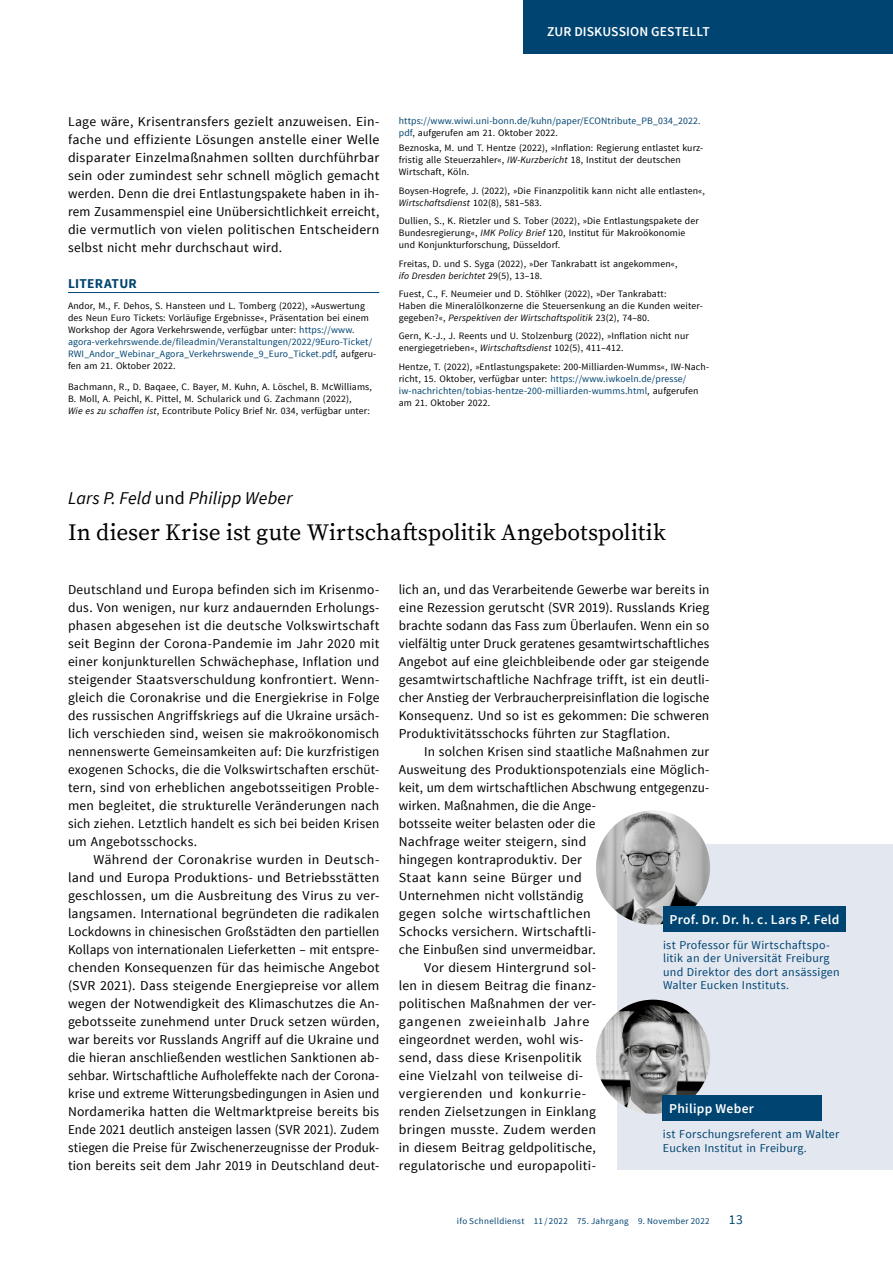
<style>
.page{position:relative;width:893px;height:1263px;background:#fff}
.page>*{position:absolute;margin:0;border:0;box-sizing:border-box;transform-origin:0 0}
.t1{font:23.25px "Source Serif Pro";color:#000}
.t2{font:italic 18px "Source Sans Pro";letter-spacing:.01em;color:#000}
.t3{font:13.5px/18px "Source Sans Pro";letter-spacing:.015em;color:#000;text-align:justify}
.t4{font:600 13.5px "Source Sans Pro";letter-spacing:.015em;color:#fff}
.t5{font:13.5px "Source Sans Pro";letter-spacing:.035em;color:#000}
.t6{font:13.5px "Source Sans Pro";letter-spacing:.045em;color:#000}
.t7{font:13.5px "Source Sans Pro";letter-spacing:.05em;color:#000}
.t8{font:700 13.5px "Source Sans Pro";letter-spacing:.02em;color:#004471}
.t9{font:13.5px "Source Sans Pro";color:#004471}
.t10{font:12px/13.5px "Source Sans Pro";letter-spacing:.02em;color:#004471}
.t11{font:9.75px/12px "Source Sans Pro";letter-spacing:.015em;color:#000}
.t12{font:9.75px/12px "Source Sans Pro";letter-spacing:.015em;color:#004471}
.t13{font:9px "Source Sans Pro";letter-spacing:.035em;color:#004471}
.s1{color:#004471}
.s2{font-style:italic}
.s3{color:#000}
.s4{font-style:normal}
</style>
<div class="page">
<div style="left:523px;top:0;width:370px;height:54px;background:#004471"></div>
<hr style="left:68px;top:292px;width:311px;height:1px;background:#004471">
<div style="left:617px;top:844px;width:276px;height:326px;background:#e3e7f0"></div>
<img style="left:596px;top:810px;width:114px;height:115px;border-radius:57px">
<div style="left:663px;top:906px;width:183px;height:26px;background:#004471"></div>
<img style="left:596px;top:1000px;width:114px;height:114px;border-radius:57px">
<div style="left:663px;top:1095px;width:159px;height:26px;background:#004471"></div>
<p class="t4" style="left:547px;top:23px;width:164px">ZUR DISKUSSION GESTELLT</p>
<p class="t3" style="left:68px;top:113px;width:313px">Lage wäre, Krisentransfers gezielt anzuweisen. Ein&shy;fache und effiziente Lösungen anstelle einer Welle disparater Einzelmaßnahmen sollten durchführbar sein oder zumindest sehr schnell möglich gemacht werden. Denn die drei Entlastungspakete haben in ih&shy;rem Zusammenspiel eine Unübersichtlichkeit erreicht, die vermutlich von vielen politischen Entscheidern selbst nicht mehr durchschaut wird.</p>
<p class="t8" style="left:68px;top:275px;width:70px">LITERATUR</p>
<p class="t11" style="left:68px;top:299px;width:310px">Andor, M., F. Dehos, S. Hansteen und L. Tomberg (2022), »Auswertung des Neun Euro Tickets: Vorläufige Ergebnisse«, Präsentation bei einem Workshop der Agora Verkehrswende, verfügbar unter: <span class="s1">https://www. agora-verkehrswende.de/fileadmin/Veranstaltungen/2022/9Euro-Ticket/ RWI_Andor_Webinar_Agora_Verkehrswende_9_Euro_Ticket.pdf</span>, aufgeru&shy;fen am 21. Oktober 2022.</p>
<p class="t11" style="left:68px;top:381px;width:305px">Bachmann, R., D. Baqaee, C. Bayer, M. Kuhn, A. Löschel, B. McWilliams,<br>B. Moll, A. Peichl, K. Pittel, M. Schularick und G. Zachmann (2022),<br><span class="s2">Wie es zu schaffen ist</span>, Econtribute Policy Brief Nr. 034, verfügbar unter:</p>
<p class="t12" style="left:399px;top:115px;width:303px">https://www.wiwi.uni-bonn.de/kuhn/paper/ECONtribute_PB_034_2022. pdf<span class="s3">, aufgerufen am 21. Oktober 2022.</span></p>
<p class="t11" style="left:399px;top:142px;width:306px">Beznoska, M. und T. Hentze (2022), »Inflation: Regierung entlastet kurz&shy;fristig alle Steuerzahler«, <span class="s2">IW-Kurzbericht</span> 18, Institut der deutschen<br>Wirtschaft, Köln.</p>
<p class="t11" style="left:399px;top:185px;width:308px">Boysen-Hogrefe, J. (2022), »Die Finanzpolitik kann nicht alle entlasten«,<br><span class="s2">Wirtschaftsdienst</span> 102(8), 581–583.</p>
<p class="t11" style="left:399px;top:215px;width:302px">Dullien, S., K. Rietzler und S. Tober (2022), »Die Entlastungspakete der<br>Bundesregierung«, <span class="s2">IMK Policy Brief</span> 120, Institut für Makroökonomie und Konjunkturforschung, Düsseldorf.</p>
<p class="t11" style="left:399px;top:258px;width:280px">Freitas, D. und S. Syga (2022), »Der Tankrabatt ist angekommen«, <span class="s2">ifo Dresden berichtet</span> 29(5), 13–18.</p>
<p class="t11" style="left:399px;top:288px;width:305px">Fuest, C., F. Neumeier und D. Stöhlker (2022), »Der Tankrabatt:<br>Haben die Mineralölkonzerne die Steuersenkung an die Kunden weiter&shy;gegeben?«, <span class="s2">Perspektiven der Wirtschaftspolitik</span> 23(2), 74–80.</p>
<p class="t11" style="left:399px;top:330px;width:292px">Gern, K.-J., J. Reents und U. Stolzenburg (2022), »Inflation nicht nur energiegetrieben«, <span class="s2">Wirtschaftsdienst</span> 102(5), 411–412.</p>
<p class="t11" style="left:399px;top:361px;width:312px">Hentze, T. (2022), »Entlastungspakete: 200-Milliarden-Wumms«, IW-Nach&shy;richt, 15. Oktober, verfügbar unter: <span class="s1">https://www.iwkoeln.de/presse/ iw-nachrichten/tobias-hentze-200-milliarden-wumms.html</span>, aufgerufen am 21. Oktober 2022.</p>
<h2 class="t2" style="left:68px;top:487px;width:226px">Lars P. Feld <span class="s4">und</span> Philipp Weber</h2>
<h1 class="t1" style="left:68px;top:518px;width:599px">In dieser Krise ist gute Wirtschaftspolitik Angebotspolitik</h1>
<p class="t3" style="left:68px;top:581px;width:313px">Deutschland und Europa befinden sich im Krisenmo&shy;dus. Von wenigen, nur kurz andauernden Erholungs&shy;phasen abgesehen ist die deutsche Volkswirtschaft seit Beginn der Corona-Pandemie im Jahr 2020 mit einer konjunkturellen Schwächephase, Inflation und steigender Staatsverschuldung konfrontiert. Wenn&shy;gleich die Coronakrise und die Energiekrise in Folge des russischen Angriffskriegs auf die Ukraine ursäch&shy;lich verschieden sind, weisen sie makroökonomisch nennenswerte Gemeinsamkeiten auf: Die kurzfristigen exogenen Schocks, die die Volkswirtschaften erschüt&shy;tern, sind von erheblichen angebotsseitigen Proble&shy;men begleitet, die strukturelle Veränderungen nach sich ziehen. Letztlich handelt es sich bei beiden Krisen um Angebotsschocks.</p>
<p class="t3" style="left:68px;top:851px;width:313px;text-indent:26px">Während der Coronakrise wurden in Deutsch&shy;land und Europa Produktions- und Betriebsstätten geschlossen, um die Ausbreitung des Virus zu ver&shy;langsamen. International begründeten die radikalen Lockdowns in chinesischen Großstädten den partiellen Kollaps von internationalen Lieferketten – mit entspre&shy;chenden Konsequenzen für das heimische Angebot (SVR 2021). Dass steigende Energiepreise vor allem wegen der Notwendigkeit des Klimaschutzes die An&shy;gebotsseite zunehmend unter Druck setzen würden, war bereits vor Russlands Angriff auf die Ukraine und die hieran anschließenden westlichen Sanktionen ab&shy;sehbar. Wirtschaftliche Aufholeffekte nach der Corona&shy;krise und extreme Witterungsbedingungen in Asien und Nordamerika hatten die Weltmarktpreise bereits bis Ende 2021 deutlich ansteigen lassen (SVR 2021). Zudem stiegen die Preise für Zwischenerzeugnisse der Produk&shy;tion bereits seit dem Jahr 2019 in Deutschland deut-</p>
<p class="t3" style="left:399px;top:581px;width:312px">lich an, und das Verarbeitende Gewerbe war bereits in eine Rezession gerutscht (SVR 2019). Russlands Krieg brachte sodann das Fass zum Überlaufen. Wenn ein so vielfältig unter Druck geratenes gesamtwirtschaftliches Angebot auf eine gleichbleibende oder gar steigende gesamtwirtschaftliche Nachfrage trifft, ist ein deutli&shy;cher Anstieg der Verbraucherpreisinflation die logische Konsequenz. Und so ist es gekommen: Die schweren Produktivitätsschocks führten zur Stagflation.</p>
<p class="t3" style="left:424px;top:743px;width:286px">In solchen Krisen sind staatliche Maßnahmen zur</p>
<p class="t3" style="left:399px;top:761px;width:312px">Ausweitung des Produktionspotenzials eine Möglich-</p>
<p class="t3" style="left:399px;top:779px;width:312px">keit, um dem wirtschaftlichen Abschwung entgegenzu-</p>
<p class="t3" style="left:399px;top:797px;width:199px">wirken. Maßnahmen, die die Ange-</p>
<p class="t3" style="left:399px;top:815px;width:198px">botsseite weiter belasten oder die</p>
<p class="t3" style="left:399px;top:833px;width:189px">Nachfrage weiter steigern, sind</p>
<p class="t3" style="left:399px;top:851px;width:184px">hingegen kontraproduktiv. Der</p>
<p class="t3" style="left:399px;top:869px;width:184px">Staat kann seine Bürger und</p>
<p class="t3" style="left:399px;top:887px;width:186px">Unternehmen nicht vollständig</p>
<p class="t5" style="left:399px;top:905px;width:194px">gegen solche wirtschaftlichen</p>
<p class="t3" style="left:399px;top:923px;width:199px">Schocks versichern. Wirtschaftli-</p>
<p class="t3" style="left:399px;top:941px;width:198px">che Einbußen sind unvermeidbar.</p>
<p class="t3" style="left:424px;top:959px;width:173px">Vor diesem Hintergrund sol-</p>
<p class="t3" style="left:399px;top:977px;width:199px">len in diesem Beitrag die finanz-</p>
<p class="t3" style="left:399px;top:995px;width:199px">politischen Maßnahmen der ver-</p>
<p class="t7" style="left:399px;top:1013px;width:192px">gangenen zweieinhalb Jahre</p>
<p class="t3" style="left:399px;top:1031px;width:186px">eingeordnet werden, wohl wis-</p>
<p class="t3" style="left:399px;top:1049px;width:184px">send, dass diese Krisenpolitik</p>
<p class="t3" style="left:399px;top:1067px;width:186px">eine Vielzahl von teilweise di-</p>
<p class="t6" style="left:399px;top:1085px;width:189px">vergierenden und konkurrie-</p>
<p class="t3" style="left:399px;top:1103px;width:199px">renden Zielsetzungen in Einklang</p>
<p class="t3" style="left:399px;top:1121px;width:199px">bringen musste. Zudem werden</p>
<p class="t3" style="left:399px;top:1139px;width:199px">in diesem Beitrag geldpolitische,</p>
<p class="t3" style="left:399px;top:1157px;width:199px">regulatorische und europapoliti-</p>
<p class="t4" style="left:669px;top:911px;width:172px">Prof. Dr. Dr. h. c. Lars P. Feld</p>
<p class="t10" style="left:663px;top:938px;width:178px">ist Professor für Wirtschaftspo&shy;litik an der Universität Freiburg und Direktor des dort ansässigen<br>Walter Eucken Instituts.</p>
<p class="t4" style="left:669px;top:1100px;width:86px">Philipp Weber</p>
<p class="t10" style="left:663px;top:1128px;width:178px">ist Forschungsreferent am Walter<br>Eucken Institut in Freiburg.</p>
<p class="t13" style="left:457px;top:1215px;width:254px">ifo Schnelldienst 11 / 2022 75. Jahrgang 9. November 2022</p>
<p class="t9" style="left:729px;top:1211px;width:15px">13</p>
</div>
